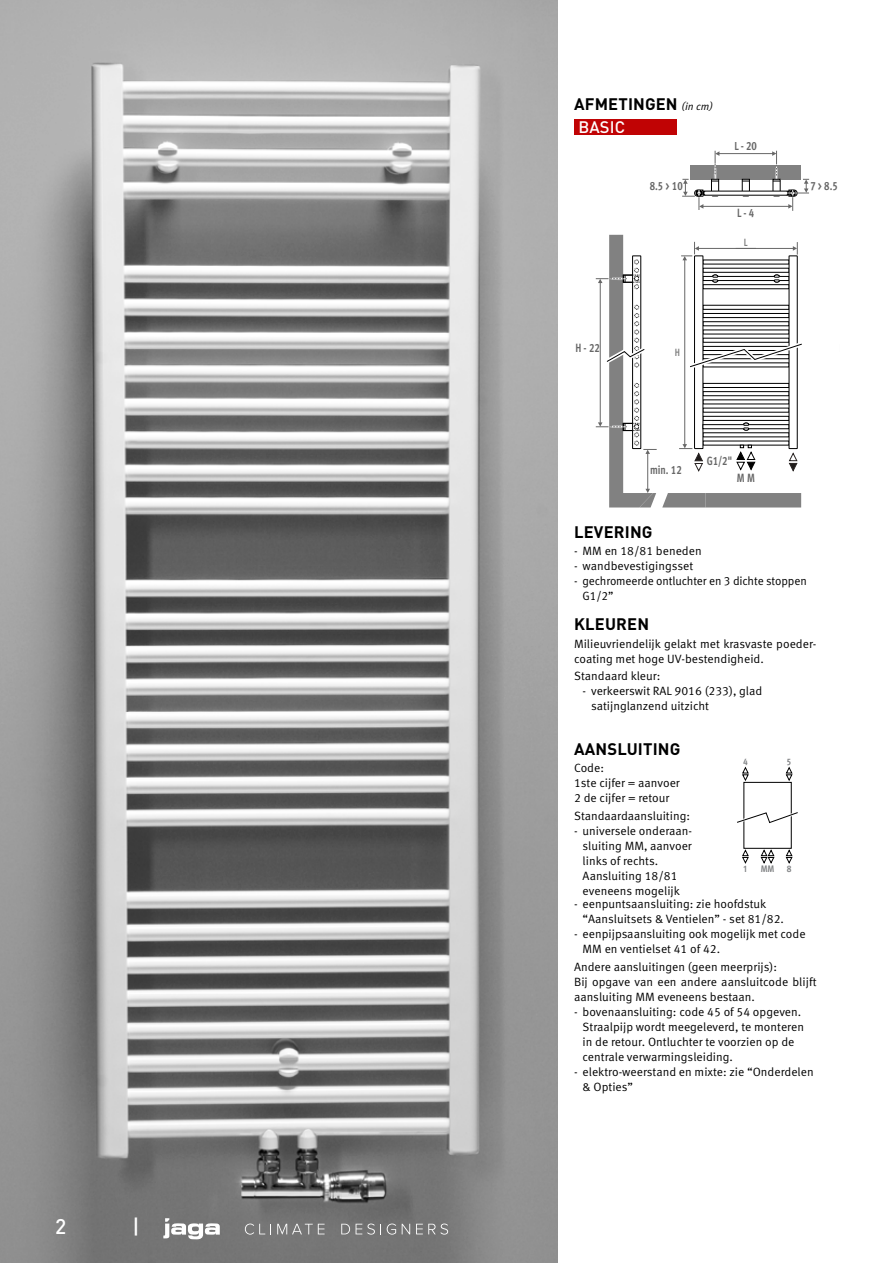
<style>
.page{position:relative;width:893px;height:1263px;background:#fff}
.page>*{position:absolute;margin:0;border:0;box-sizing:border-box;transform-origin:0 0}
.t1{font:500 21px "DIN Pro";color:#fff}
.t2{font:700 16.5px "DIN Pro";letter-spacing:.01em;color:#000}
.t3{font:500 16.5px "DIN Pro";letter-spacing:.01em;color:#fff}
.t4{font:12px/15px "Meta Pro";color:#000}
.t5{font:700 condensed 12px "Meta Pro";color:#676767;scale:.9 1}
.t6{font:700 condensed 10.5px "Meta Pro";color:#818181;scale:.9 1}
.t7{font:700 condensed 9.45px "Meta Pro";color:#808284}
.s1{font-family:"Meta Pro";font-weight:400;font-style:italic;font-size:10.5px}
</style>
<div class="page">
<div style="left:691px;top:165px;width:110px;height:14px;background:#818181"></div>
<div style="left:742px;top:179px;width:8px;height:13px;border:1px solid #000"></div>
<hr style="left:718px;top:153px;width:55px;height:1px;background:#676767">
<svg style="left:772px;top:151px;width:8px;height:31px"></svg>
<hr style="left:702px;top:206px;width:88px;height:1px;background:#676767">
<svg style="left:786px;top:179px;width:23px;height:32px"></svg>
<svg style="left:682px;top:151px;width:37px;height:59px"></svg>
<svg style="left:596px;top:235px;width:206px;height:272px"></svg>
<div style="left:574px;top:119px;width:102px;height:15px;background:#c00304"></div>
<div style="left:743px;top:782px;width:49px;height:67px;border:1px solid #000"></div>
<svg style="left:737px;top:811px;width:61px;height:13px"></svg>
<svg style="left:742px;top:849px;width:7px;height:15px"></svg>
<svg style="left:760px;top:849px;width:15px;height:15px"></svg>
<svg style="left:785px;top:849px;width:8px;height:15px"></svg>
<svg style="left:742px;top:766px;width:7px;height:15px"></svg>
<svg style="left:785px;top:766px;width:8px;height:15px"></svg>
<img style="left:0;top:0;width:557px;height:1263px">
<svg style="left:245px;top:1223px;width:26px;height:11px"></svg>
<svg style="left:277px;top:1224px;width:48px;height:10px"></svg>
<svg style="left:341px;top:1224px;width:9px;height:10px"></svg>
<svg style="left:356px;top:1223px;width:25px;height:11px"></svg>
<svg style="left:387px;top:1223px;width:9px;height:11px"></svg>
<svg style="left:402px;top:1224px;width:8px;height:10px"></svg>
<svg style="left:416px;top:1223px;width:32px;height:11px"></svg>
<svg style="left:163px;top:1218px;width:57px;height:21px"></svg>
<h1 class="t1" style="left:55px;top:1212px;width:13px">2</h1>
<h1 class="t1" style="left:132px;top:1212px;width:9px">|</h1>
<h2 class="t2" style="left:574px;top:93px;width:141px">AFMETINGEN <span class="s1">( in cm )</span></h2>
<h2 class="t3" style="left:578px;top:116px;width:48px">BASIC</h2>
<p class="t5" style="left:734px;top:137px;width:26px">L - 20</p>
<p class="t5" style="left:650px;top:177px;width:38px">8.5 &gt; 10</p>
<p class="t5" style="left:810px;top:177px;width:32px">7 &gt; 8.5</p>
<p class="t5" style="left:737px;top:204px;width:20px">L - 4</p>
<p class="t6" style="left:744px;top:234px;width:6px">L</p>
<p class="t5" style="left:576px;top:339px;width:28px">H - 22</p>
<p class="t6" style="left:675px;top:344px;width:7px">H</p>
<p class="t5" style="left:650px;top:460px;width:37px">min. 12</p>
<p class="t5" style="left:707px;top:451px;width:30px">G1/2"</p>
<p class="t5" style="left:737px;top:469px;width:21px">M M</p>
<h2 class="t2" style="left:574px;top:521px;width:80px">LEVERING</h2>
<p class="t4" style="left:574px;top:544px;width:129px">- MM en 18/81 beneden</p>
<p class="t4" style="left:574px;top:559px;width:121px">- wandbevestigingsset</p>
<p class="t4" style="left:583px;top:574px;width:226px;text-indent:-9px">- gechromeerde ontluchter en 3 dichte stoppen<br>G1/2”</p>
<h2 class="t2" style="left:574px;top:613px;width:76px">KLEUREN</h2>
<p class="t4" style="left:574px;top:636px;width:244px">Milieuvriendelijk gelakt met krasvaste poeder&shy;coating met hoge UV-bestendigheid.</p>
<p class="t4" style="left:574px;top:668px;width:88px">Standaard kleur :</p>
<p class="t4" style="left:591px;top:683px;width:173px;text-indent:-9px">- verkeerswit RAL 9016 (233), glad satijnglanzend uitzicht</p>
<h2 class="t2" style="left:574px;top:737px;width:108px">AANSLUITING</h2>
<p class="t7" style="left:743px;top:754px;width:6px">4</p>
<p class="t7" style="left:787px;top:754px;width:6px">5</p>
<p class="t4" style="left:574px;top:761px;width:107px">Code :<br>1ste cijfer = aanvoer<br>2 de cijfer = retour</p>
<p class="t4" style="left:574px;top:808px;width:118px">Standaardaansluiting :</p>
<p class="t4" style="left:583px;top:823px;width:111px;text-indent:-9px">- universele onderaan&shy;sluiting MM, aanvoer links of rechts.<br>Aansluiting 18/81 eveneens mogelijk</p>
<p class="t4" style="left:583px;top:897px;width:203px;text-indent:-9px">- eenpuntsaansluiting: zie hoofdstuk “Aansluitsets &amp; Ventielen” - set 81/82.</p>
<p class="t4" style="left:583px;top:927px;width:225px;text-indent:-9px">- eenpijpsaansluiting ook mogelijk met code<br>MM en ventielset 41 of 42.</p>
<p class="t4" style="left:574px;top:959px;width:244px">Andere aansluitingen (geen meerprijs) :<br>Bij opgave van een andere aansluitcode blijft aansluiting MM eveneens bestaan.</p>
<p class="t4" style="left:583px;top:1004px;width:223px;text-indent:-9px">- bovenaansluiting: code 45 of 54 opgeven.<br>Straalpijp wordt meegeleverd, te monteren in de retour. Ontluchter te voorzien op de centrale verwarmingsleiding.</p>
<p class="t4" style="left:583px;top:1064px;width:233px;text-indent:-9px">- elektro-weerstand en mixte: zie “Onderdelen &amp; Opties”</p>
<p class="t7" style="left:743px;top:862px;width:5px">1</p>
<p class="t7" style="left:761px;top:862px;width:15px">MM</p>
<p class="t7" style="left:787px;top:862px;width:6px">8</p>
</div>
